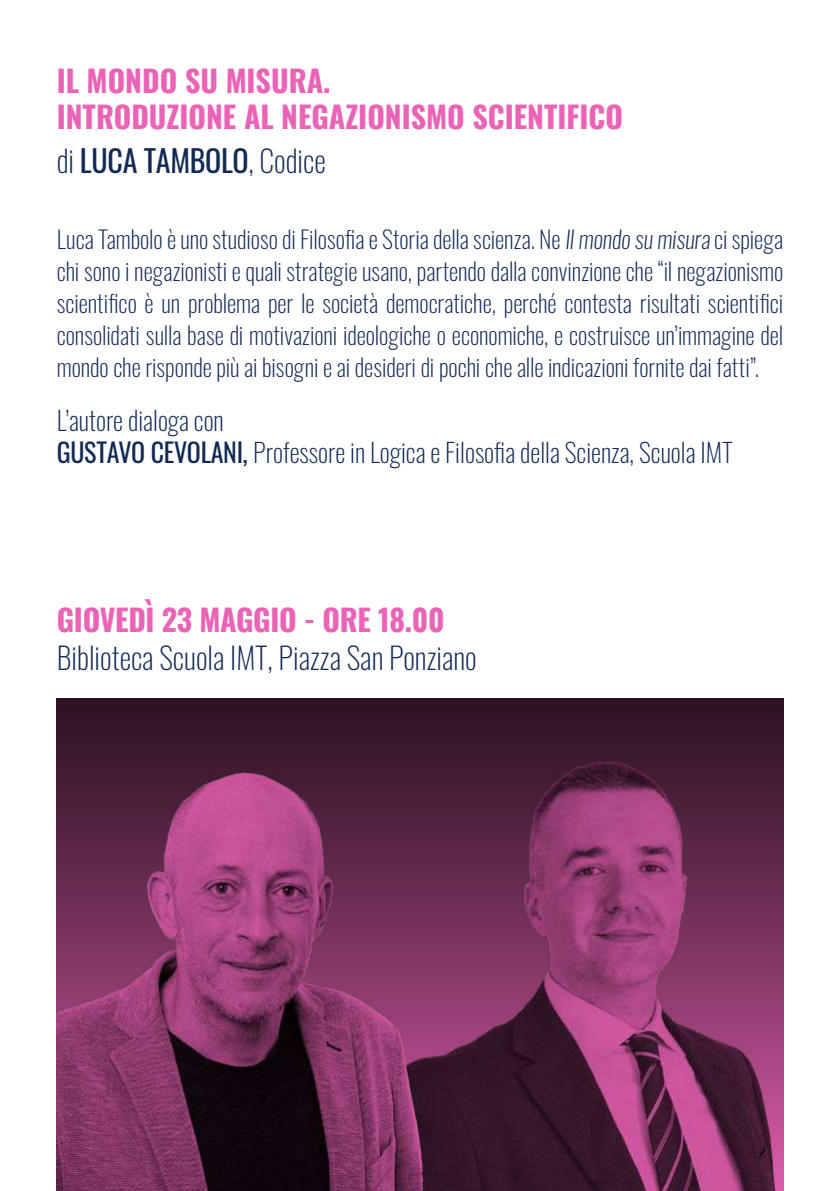
<style>
.page{position:relative;width:840px;height:1191px;background:#fff}
.page>*{position:absolute;margin:0;border:0;box-sizing:border-box;transform-origin:0 0}
.t1{font:700 30px/36px "Oswald";color:#eb63b6}
.t2{font:200 30px "Oswald";color:#122a54}
.t3{font:30px "Oswald";letter-spacing:-.01em;color:#122a54}
.t4{font:200 26px/31.2px "Oswald";color:#122a54}
.t5{font:200 24px/32px "Oswald";letter-spacing:-.005em;color:#122a54;text-align:justify}
.s1{font-weight:200}
.s2{font-weight:400}
</style>
<div class="page">
<div style="left:57px;top:698px;width:725px;height:493px;background:#351629"></div>
<img style="left:424px;top:761px;width:358px;height:430px">
<img style="left:57px;top:761px;width:367px;height:430px">
<p class="t1" style="left:57px;top:59px;width:567px">IL MONDO SU MISURA.<br>INTRODUZIONE AL NEGAZIONISMO SCIENTIFICO</p>
<p class="t3" style="left:57px;top:134px;width:270px"><span class="s1">di</span> LUCA TAMBOLO<span class="s1">, Codice</span></p>
<p class="t5" style="left:57px;top:221px;width:727px">Luca Tambolo è uno studioso di Filosofia e Storia della scienza. Ne Ilmondo su misura ci spiega chi sono i negazionisti e quali strategie usano, partendo dalla convinzione che “il negazionismo scientifico è un problema per le società democratiche, perché contesta risultati scientifici consolidati sulla base di motivazioni ideologiche o economiche, e costruisce un’immagine del mondo che risponde più ai bisogni e ai desideri di pochi che alle indicazioni fornite dai fatti”.</p>
<p class="t4" style="left:57px;top:402px;width:677px">L’autore dialoga con<br><span class="s2">GUSTAVO CEVOLANI,</span> Professore in Logica e Filosofia della Scienza, Scuola IMT</p>
<p class="t1" style="left:57px;top:599px;width:389px">GIOVEDÌ 23 MAGGIO - ORE 18.00</p>
<p class="t2" style="left:57px;top:631px;width:421px">Biblioteca Scuola IMT, Piazza San Ponziano</p>
</div>
